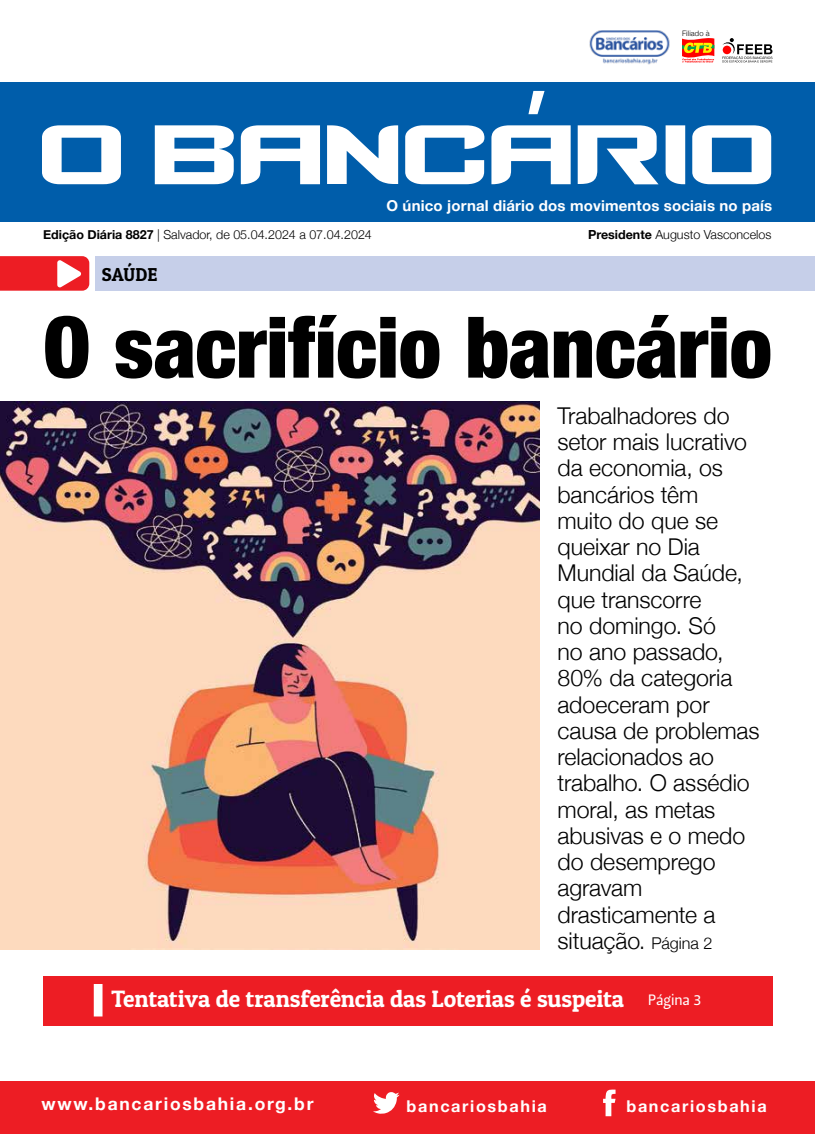
<style>
.page{position:relative;width:815px;height:1134px;background:#fff}
.page>*{position:absolute;margin:0;border:0;box-sizing:border-box;transform-origin:0 0}
.t1{font:117.5px "Counter Strike";color:#fff}
.t2{font:900 condensed 85px "Helvetica Neue";letter-spacing:-.005em;color:#000}
.t3{font:23.75px "Patua One";letter-spacing:-.005em;color:#fff}
.t4{font:300 23.12px/26.2px "Helvetica Neue";color:#000}
.t5{font:18.75px "Patua One";color:#000}
.t6{font:700 17.5px "Helvetica Neue";letter-spacing:.1em;color:#fff}
.t7{font:700 16.25px "Helvetica Neue";letter-spacing:.1em;color:#fff}
.t8{font:700 15px "Helvetica Neue";letter-spacing:.01em;color:#fff}
.t9{font:300 12.5px "Helvetica Neue";color:#000}
.t10{font:300 7.5px "Helvetica Neue";letter-spacing:.025em;color:#000}
.s1{font-weight:700}
.s2{font-size:21.88px}
.s3{font-size:16.25px}
.s4{font-family:"Leitura Sans Grot 2";font-size:15px}
</style>
<div class="page">
<div style="left:0;top:1082px;width:815px;height:52px;background:#ed1d24"></div>
<svg style="left:722px;top:38px;width:50px;height:24px"></svg>
<svg style="left:682px;top:38px;width:32px;height:24px"></svg>
<div style="left:0;top:83px;width:815px;height:139px;background:#005daa"></div>
<img style="left:589px;top:30px;width:81px;height:35px">
<svg style="left:373px;top:1092px;width:27px;height:22px"></svg>
<svg style="left:603px;top:1089px;width:13px;height:27px"></svg>
<div style="left:43px;top:976px;width:729px;height:50px;background:#ed1d24"></div>
<img style="left:0;top:401px;width:540px;height:549px">
<div style="left:95px;top:256px;width:720px;height:35px;background:#c6cfe9"></div>
<svg style="left:0;top:256px;width:89px;height:35px;background:#ef3d43"></svg>
<div style="left:94px;top:984px;width:9px;height:32px;background:#fff"></div>
<p class="t10" style="left:682px;top:29px;width:29px">Filiado à</p>
<h1 class="t1" style="left:38px;top:82px;width:738px">O BANCÁRIO</h1>
<p class="t8" style="left:386px;top:197px;width:387px">O único jornal diário dos movimentos sociais no país</p>
<p class="t9" style="left:43px;top:227px;width:330px"><span class="s1">Edição Diária 8827</span> | Salvador, de 05.04.2024 a 07.04.2024</p>
<p class="t5" style="left:102px;top:263px;width:57px">SAÚDE</p>
<p class="t9" style="left:588px;top:226px;width:185px"><span class="s1">Presidente</span> Augusto Vasconcelos</p>
<h2 class="t2" style="left:43px;top:295px;width:730px">O sacrifício bancário</h2>
<p class="t4" style="left:557px;top:402px;width:204px">Trabalhadores do setor mais lucrativo da economia, os bancários têm<br>muito do que se queixar no Dia<br>Mundial da Saúde, que transcorre<br>no domingo. Só<br>no ano passado,<br>80% da categoria adoeceram por causa de problemas relacionados ao trabalho. O assédio moral, as metas abusivas e o medo do desemprego agravam drasticamente a situação<span class="s2">.</span> <span class="s3">Página 2</span></p>
<p class="t3" style="left:111px;top:984px;width:591px">Tentativa de transferência das Loterias é suspeita <span class="s4">Página 3</span></p>
<p class="t6" style="left:42px;top:1093px;width:273px">www.bancariosbahia.org.br</p>
<p class="t7" style="left:407px;top:1096px;width:142px">bancariosbahia</p>
<p class="t7" style="left:626px;top:1096px;width:142px">bancariosbahia</p>
</div>
